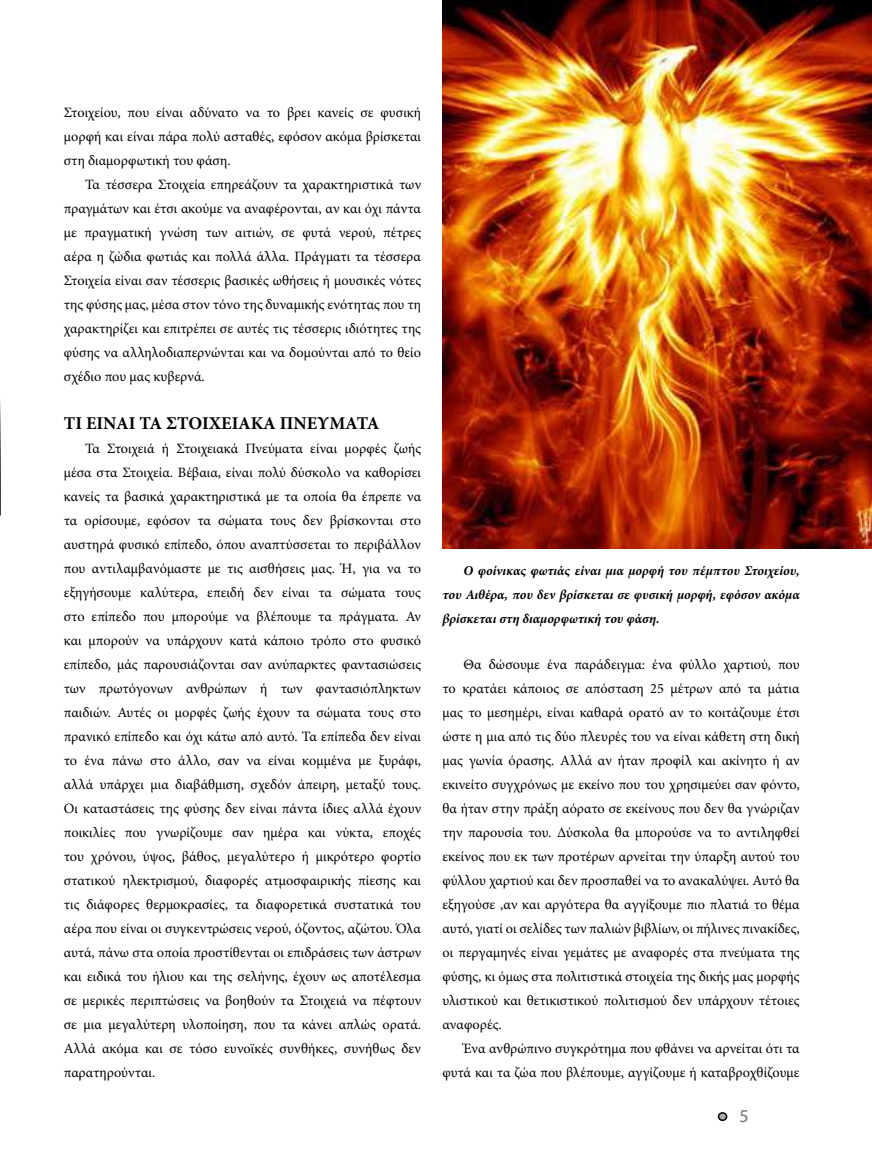
<style>
.page{position:relative;width:872px;height:1170px;background:#fff}
.page>*{position:absolute;margin:0;border:0;box-sizing:border-box;transform-origin:0 0}
.t1{font:700 18px "Minion Pro";color:#000}
.t2{font:18px "Myriad Pro";color:#6d6e71}
.t3{font:14.25px/24px "Minion Pro";color:#000;text-align:justify}
.t4{font:italic 700 13.5px/24px "Minion Pro";color:#000;text-align:justify}
</style>
<div class="page">
<div style="left:718px;top:1112px;width:8px;height:8px;background:#a7a9ac;border-radius:50%"></div>
<div style="left:718px;top:1111px;width:9px;height:9px;border:2px solid #000;border-radius:50%"></div>
<svg style="left:0;top:400px;width:1px;height:115px"></svg>
<img style="left:442px;top:0;width:430px;height:549px">
<p class="t3" style="left:64px;top:100px;width:359px">Στοιχείου, που είναι αδύνατο να το βρει κανείς σε φυσική μορφή και είναι πάρα πολύ ασταθές, εφόσον ακόμα βρίσκεται στη διαμορφωτική του φάση.</p>
<p class="t3" style="left:64px;top:172px;width:359px;text-indent:21px">Τα τέσσερα Στοιχεία επηρεάζουν τα χαρακτηριστικά των πραγμάτων και έτσι ακούμε να αναφέρονται, αν και όχι πάντα με πραγματική γνώση των αιτιών, σε φυτά νερού, πέτρες αέρα η ζώδια φωτιάς και πολλά άλλα. Πράγματι τα τέσσερα Στοιχεία είναι σαν τέσσερις βασικές ωθήσεις ή μουσικές νότες της φύσης μας, μέσα στον τόνο της δυναμικής ενότητας που τη χαρακτηρίζει και επιτρέπει σε αυτές τις τέσσερις ιδιότητες της φύσης να αλληλοδιαπερνώνται και να δομούνται από το θείο σχέδιο που μας κυβερνά.</p>
<p class="t1" style="left:64px;top:410px;width:317px">ΤΙ ΕΙΝΑΙ ΤΑ ΣΤΟΙΧΕΙΑΚΑ ΠΝΕΥΜΑΤΑ</p>
<p class="t3" style="left:64px;top:436px;width:359px;text-indent:21px">Τα Στοιχειά ή Στοιχειακά Πνεύματα είναι μορφές ζωής μέσα στα Στοιχεία. Βέβαια, είναι πολύ δύσκολο να καθορίσει κανείς τα βασικά χαρακτηριστικά με τα οποία θα έπρεπε να τα ορίσουμε, εφόσον τα σώματα τους δεν βρίσκονται στο αυστηρά φυσικό επίπεδο, όπου αναπτύσσεται το περιβάλλον που αντιλαμβανόμαστε με τις αισθήσεις μας. Ή, για να το εξηγήσουμε καλύτερα, επειδή δεν είναι τα σώματα τους στο επίπεδο που μπορούμε να βλέπουμε τα πράγματα. Αν και μπορούν να υπάρχουν κατά κάποιο τρόπο στο φυσικό επίπεδο, μάς παρουσιάζονται σαν ανύπαρκτες φαντασιώσεις των πρωτόγονων ανθρώπων ή των φαντασιόπληκτων παιδιών. Αυτές οι μορφές ζωής έχουν τα σώματα τους στο πρανικό επίπεδο και όχι κάτω από αυτό. Τα επίπεδα δεν είναι το ένα πάνω στο άλλο, σαν να είναι κομμένα με ξυράφι, αλλά υπάρχει μια διαβάθμιση, σχεδόν άπειρη, μεταξύ τους.<br>Οι καταστάσεις της φύσης δεν είναι πάντα ίδιες αλλά έχουν ποικιλίες που γνωρίζουμε σαν ημέρα και νύκτα, εποχές του χρόνου, ύψος, βάθος, μεγαλύτερο ή μικρότερο φορτίο στατικού ηλεκτρισμού, διαφορές ατμοσφαιρικής πίεσης και τις διάφορες θερμοκρασίες, τα διαφορετικά συστατικά του αέρα που είναι οι συγκεντρώσεις νερού, όζοντος, αζώτου. Όλα αυτά, πάνω στα οποία προστίθενται οι επιδράσεις των άστρων και ειδικά του ήλιου και της σελήνης, έχουν ως αποτέλεσμα σε μερικές περιπτώσεις να βοηθούν τα Στοιχειά να πέφτουν σε μια μεγαλύτερη υλοποίηση, που τα κάνει απλώς ορατά.<br>Αλλά ακόμα και σε τόσο ευνοϊκές συνθήκες, συνήθως δεν παρατηρούνται.</p>
<p class="t4" style="left:442px;top:558px;width:359px;text-indent:21px">Ο φοίνικας φωτιάς είναι μια μορφή του πέμπτου Στοιχείου, του Αιθέρα, που δεν βρίσκεται σε φυσική μορφή, εφόσον ακόμα βρίσκεται στη διαμορφωτική του φάση.</p>
<p class="t3" style="left:442px;top:652px;width:359px;text-indent:21px">Θα δώσουμε ένα παράδειγμα: ένα φύλλο χαρτιού, που το κρατάει κάποιος σε απόσταση 25 μέτρων από τα μάτια μας το μεσημέρι, είναι καθαρά ορατό αν το κοιτάζουμε έτσι ώστε η μια από τις δύο πλευρές του να είναι κάθετη στη δική μας γωνία όρασης. Αλλά αν ήταν προφίλ και ακίνητο ή αν εκινείτο συγχρόνως με εκείνο που του χρησιμεύει σαν φόντο, θα ήταν στην πράξη αόρατο σε εκείνους που δεν θα γνώριζαν την παρουσία του. Δύσκολα θα μπορούσε να το αντιληφθεί εκείνος που εκ των προτέρων αρνείται την ύπαρξη αυτού του φύλλου χαρτιού και δεν προσπαθεί να το ανακαλύψει. Αυτό θα εξηγούσε ,αν και αργότερα θα αγγίξουμε πιο πλατιά το θέμα αυτό, γιατί οι σελίδες των παλιών βιβλίων, οι πήλινες πινακίδες, οι περγαμηνές είναι γεμάτες με αναφορές στα πνεύματα της φύσης, κι όμως στα πολιτιστικά στοιχεία της δικής μας μορφής υλιστικού και θετικιστικού πολιτισμού δεν υπάρχουν τέτοιες αναφορές.</p>
<p class="t3" style="left:442px;top:1036px;width:359px;text-align:right">Ένα ανθρώπινο συγκρότημα που φθάνει να αρνείται ότι τα φυτά και τα ζώα που βλέπουμε, αγγίζουμε ή καταβροχθίζουμε</p>
<p class="t2" style="left:739px;top:1104px;width:11px">5</p>
</div>
